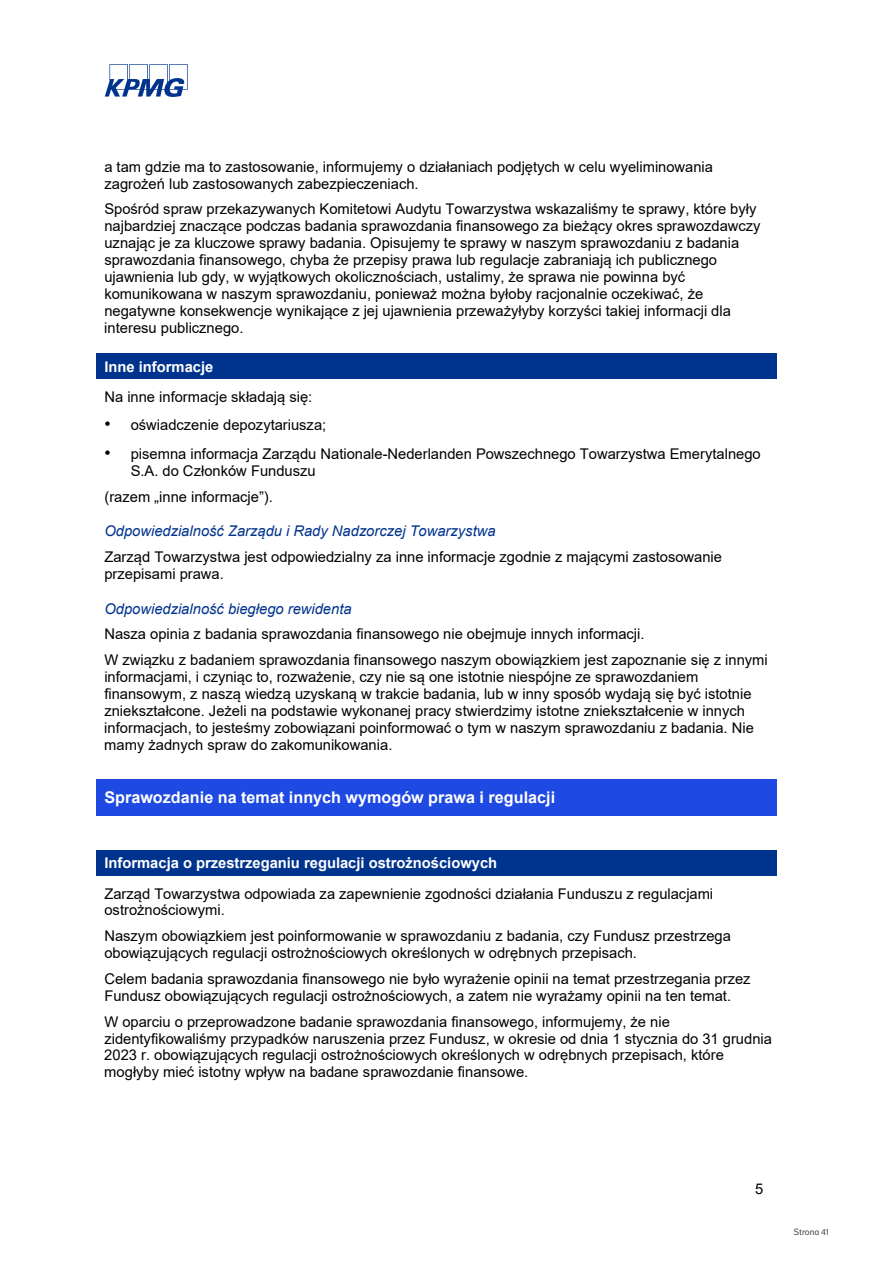
<style>
.page{position:relative;width:893px;height:1263px;background:#fff}
.page>*{position:absolute;margin:0;border:0;box-sizing:border-box;transform-origin:0 0}
.t1{font:700 16.2px "Arial";color:#fff}
.t2{font:14.7px/17px "Arial";color:#000}
.t3{font:italic 14.7px "Arial";color:#00338d}
.t4{font:700 14.7px "Arial";color:#fff}
.t5{font:9px "NN Dagny Text";color:#414141}
.s1{font-size:17.7px}
</style>
<div class="page">
<svg style="left:105px;top:64px;width:83px;height:33px"></svg>
<div style="left:96px;top:353px;width:672px;height:26px;background:#00338d"></div>
<div style="left:96px;top:779px;width:672px;height:36px;background:#1e49e2"></div>
<div style="left:96px;top:850px;width:672px;height:26px;background:#00338d"></div>
<p class="t2" style="left:104px;top:158px;width:610px">a tam gdzie ma to zastosowanie, informujemy o działaniach podjętych w celu wyeliminowania zagrożeń lub zastosowanych zabezpieczeniach.</p>
<p class="t2" style="left:104px;top:200px;width:658px">Spośród spraw przekazywanych Komitetowi Audytu Towarzystwa wskazaliśmy te sprawy, które były najbardziej znaczące podczas badania sprawozdania finansowego za bieżący okres sprawozdawczy uznając je za kluczowe sprawy badania. Opisujemy te sprawy w naszym sprawozdaniu z badania sprawozdania finansowego, chyba że przepisy prawa lub regulacje zabraniają ich publicznego ujawnienia lub gdy, w wyjątkowych okolicznościach, ustalimy, że sprawa nie powinna być komunikowana w naszym sprawozdaniu, ponieważ można byłoby racjonalnie oczekiwać, że negatywne konsekwencje wynikające z jej ujawnienia przeważyłyby korzyści takiej informacji dla interesu publicznego.</p>
<p class="t4" style="left:104px;top:356px;width:110px">Inne informacje</p>
<p class="t2" style="left:104px;top:388px;width:209px">Na inne informacje składają się:</p>
<p class="t2" style="left:104px;top:417px;width:223px"><span class="s1">•</span> oświadczenie depozytariusza;</p>
<p class="t2" style="left:131px;top:445px;width:631px;text-indent:-26px"><span class="s1">•</span> pisemna informacja Zarządu Nationale-Nederlanden Powszechnego Towarzystwa Emerytalnego<br>S.A. do Członków Funduszu</p>
<p class="t2" style="left:104px;top:488px;width:170px">(razem „inne informacje”).</p>
<p class="t3" style="left:104px;top:521px;width:393px">Odpowiedzialność Zarządu i Rady Nadzorczej Towarzystwa</p>
<p class="t2" style="left:104px;top:548px;width:619px">Zarząd Towarzystwa jest odpowiedzialny za inne informacje zgodnie z mającymi zastosowanie przepisami prawa.</p>
<p class="t3" style="left:104px;top:599px;width:249px">Odpowiedzialność biegłego rewidenta</p>
<p class="t2" style="left:104px;top:621px;width:665px;line-height:25.7px">Nasza opinia z badania sprawozdania finansowego nie obejmuje innych informacji.<br>W związku z badaniem sprawozdania finansowego naszym obowiązkiem jest zapoznanie się z innymi</p>
<p class="t2" style="left:104px;top:668px;width:651px">informacjami, i czyniąc to, rozważenie, czy nie są one istotnie niespójne ze sprawozdaniem finansowym, z naszą wiedzą uzyskaną w trakcie badania, lub w inny sposób wydają się być istotnie zniekształcone. Jeżeli na podstawie wykonanej pracy stwierdzimy istotne zniekształcenie w innych informacjach, to jesteśmy zobowiązani poinformować o tym w naszym sprawozdaniu z badania. Nie mamy żadnych spraw do zakomunikowania.</p>
<p class="t1" style="left:104px;top:786px;width:452px">Sprawozdanie na temat innych wymogów prawa i regulacji</p>
<p class="t4" style="left:104px;top:853px;width:394px">Informacja o przestrzeganiu regulacji ostrożnościowych</p>
<p class="t2" style="left:104px;top:885px;width:610px">Zarząd Towarzystwa odpowiada za zapewnienie zgodności działania Funduszu z regulacjami ostrożnościowymi.</p>
<p class="t2" style="left:104px;top:927px;width:628px">Naszym obowiązkiem jest poinformowanie w sprawozdaniu z badania, czy Fundusz przestrzega obowiązujących regulacji ostrożnościowych określonych w odrębnych przepisach.</p>
<p class="t2" style="left:104px;top:970px;width:648px">Celem badania sprawozdania finansowego nie było wyrażenie opinii na temat przestrzegania przez<br>Fundusz obowiązujących regulacji ostrożnościowych, a zatem nie wyrażamy opinii na ten temat.</p>
<p class="t2" style="left:104px;top:1013px;width:669px">W oparciu o przeprowadzone badanie sprawozdania finansowego, informujemy, że nie zidentyfikowaliśmy przypadków naruszenia przez Fundusz, w okresie od dnia 1 stycznia do 31 grudnia 2023 r. obowiązujących regulacji ostrożnościowych określonych w odrębnych przepisach, które mogłyby mieć istotny wpływ na badane sprawozdanie finansowe.</p>
<p class="t2" style="left:755px;top:1180px;width:10px">5</p>
<p class="t5" style="left:794px;top:1226px;width:37px">Strona 41</p>
</div>
